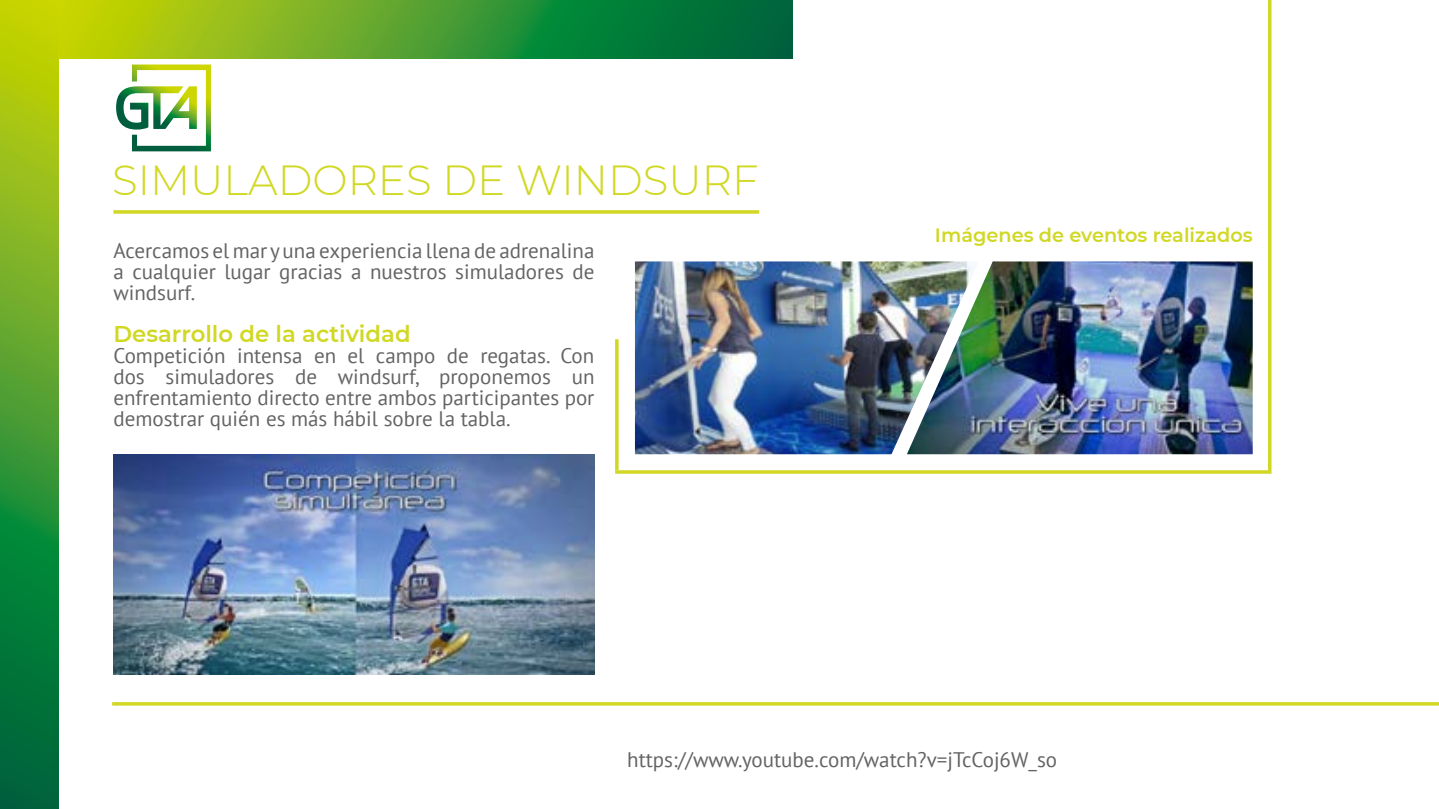
<style>
.page{position:relative;width:1439px;height:809px;background:#fff}
.page>*{position:absolute;margin:0;border:0;box-sizing:border-box;transform-origin:0 0}
.t1{font:300 42px "Montserrat";color:#d1d823}
.t2{font:600 22.75px "Montserrat";color:#d1d823}
.t3{font:21px/21px "PT Sans";color:#636463;text-align:justify}
.t4{font:21px "PT Sans";color:#636363}
.t5{font:600 19.25px "Montserrat";color:#d1d823}
</style>
<div class="page">
<svg style="left:0;top:0;width:59px;height:809px;background:#509d2a"></svg>
<svg style="left:59px;top:0;width:734px;height:59px;background:#509d2a"></svg>
<svg style="left:116px;top:64px;width:95px;height:87px"></svg>
<svg style="left:113px;top:210px;width:646px;height:4px;background:#d6dc3d"></svg>
<hr style="left:112px;top:702px;width:1327px;height:3px;background:#d1d823">
<hr style="left:615px;top:339px;width:3px;height:131px;background:#d1d823">
<hr style="left:1268px;top:0;width:3px;height:474px;background:#d1d823">
<svg style="left:615px;top:470px;width:653px;height:4px;background:#d6dc3d"></svg>
<img style="left:635px;top:261px;width:272px;height:193px">
<img style="left:907px;top:261px;width:345px;height:193px">
<img style="left:113px;top:454px;width:481px;height:220px">
<h1 class="t1" style="left:112px;top:152px;width:648px">SIMULADORES DE WINDSURF</h1>
<p class="t3" style="left:113px;top:240px;width:482px">Acercamos el mar y una experiencia llena de adrenalina a cualquier lugar gracias a nuestros simuladores de windsurf.</p>
<p class="t2" style="left:113px;top:318px;width:299px">Desarrollo de la actividad</p>
<p class="t3" style="left:113px;top:345px;width:482px">Competición intensa en el campo de regatas. Con dos simuladores de windsurf, proponemos un enfrentamiento directo entre ambos participantes por demostrar quién es más hábil sobre la tabla.</p>
<p class="t5" style="left:935px;top:221px;width:319px">Imágenes de eventos realizados</p>
<p class="t4" style="left:627px;top:746px;width:431px">https://www.youtube.com/watch?v=jTcCoj6W_so</p>
</div>
